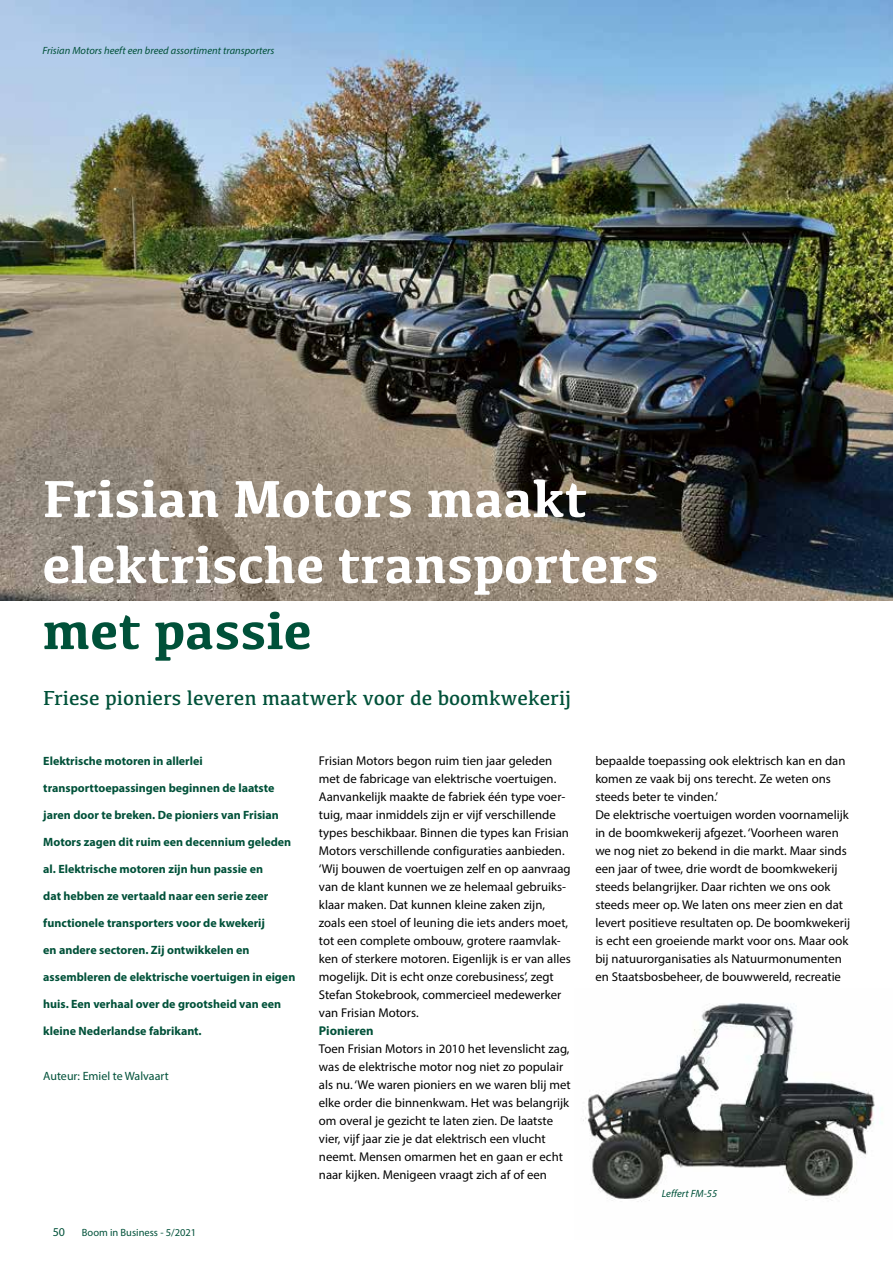
<style>
.page{position:relative;width:893px;height:1263px;background:#fff}
.page>*{position:absolute;margin:0;border:0;box-sizing:border-box;transform-origin:0 0}
.t1{font:700 54px/66px "Kefa";color:#fff}
.t2{font:700 54px "Kefa";color:#005139}
.t3{font:21px "Kefa";color:#005139}
.t4{font:12.75px/18px "Myriad Pro";color:#000}
.t5{font:700 12.75px "Myriad Pro";color:#005139}
.t6{font:700 12px "Myriad Pro";color:#005139}
.t7{font:12px "Myriad Pro";color:#005139}
.t8{font:italic 10.5px "Myriad Pro";color:#005139}
.t9{font:10.5px "Myriad Pro";color:#005139}
</style>
<div class="page">
<img style="left:0;top:0;width:893px;height:600px">
<img style="left:583px;top:1003px;width:299px;height:199px">
<p class="t8" style="left:43px;top:44px;width:234px">Frisian Motors heeft een breed assortiment transporters</p>
<h1 class="t1" style="left:43px;top:463px;width:618px">Frisian Motors maakt elektrische transporters</h1>
<h1 class="t2" style="left:43px;top:595px;width:271px">met passie</h1>
<h2 class="t3" style="left:43px;top:685px;width:530px">Friese pioniers leveren maatwerk voor de boomkwekerij</h2>
<p class="t6" style="left:43px;top:753px;width:161px">Elektrische motoren in allerlei</p>
<p class="t6" style="left:43px;top:780px;width:233px">transporttoepassingen beginnen de laatste</p>
<p class="t6" style="left:43px;top:807px;width:237px">jaren door te breken. De pioniers van Frisian</p>
<p class="t6" style="left:43px;top:834px;width:250px">Motors zagen dit ruim een decennium geleden</p>
<p class="t6" style="left:43px;top:861px;width:221px">al. Elektrische motoren zijn hun passie en</p>
<p class="t6" style="left:43px;top:888px;width:227px">dat hebben ze vertaald naar een serie zeer</p>
<p class="t6" style="left:43px;top:915px;width:223px">functionele transporters voor de kwekerij</p>
<p class="t6" style="left:43px;top:942px;width:208px">en andere sectoren. Zij ontwikkelen en</p>
<p class="t6" style="left:43px;top:969px;width:254px">assembleren de elektrische voertuigen in eigen</p>
<p class="t6" style="left:43px;top:996px;width:239px">huis. Een verhaal over de grootsheid van een</p>
<p class="t6" style="left:43px;top:1023px;width:160px">kleine Nederlandse fabrikant.</p>
<p class="t7" style="left:43px;top:1069px;width:127px">Auteur: Emiel te Walvaart</p>
<p class="t7" style="left:53px;top:1224px;width:14px">50</p>
<p class="t9" style="left:82px;top:1226px;width:116px">Boom in Business - 5/2021</p>
<p class="t4" style="left:319px;top:752px;width:253px">Frisian Motors begon ruim tien jaar geleden met de fabricage van elektrische voertuigen.<br>Aanvankelijk maakte de fabriek één type voer&shy;tuig, maar inmiddels zijn er vijf verschillende types beschikbaar. Binnen die types kan Frisian Motors verschillende configuraties aanbieden. ‘Wij bouwen de voertuigen zelf en op aanvraag van de klant kunnen we ze helemaal gebruiks&shy;klaar maken. Dat kunnen kleine zaken zijn, zoals een stoel of leuning die iets anders moet, tot een complete ombouw, grotere raamvlak&shy;ken of sterkere motoren. Eigenlijk is er van alles mogelijk. Dit is echt onze corebusiness’, zegt Stefan Stokebrook, commercieel medewerker van Frisian Motors.</p>
<p class="t5" style="left:319px;top:1022px;width:56px">Pionieren</p>
<p class="t4" style="left:319px;top:1040px;width:253px">Toen Frisian Motors in 2010 het levenslicht zag, was de elektrische motor nog niet zo populair als nu. ‘We waren pioniers en we waren blij met elke order die binnenkwam. Het was belangrijk om overal je gezicht te laten zien. De laatste vier, vijf jaar zie je dat elektrisch een vlucht neemt. Mensen omarmen het en gaan er echt naar kijken. Menigeen vraagt zich af of een</p>
<p class="t4" style="left:595px;top:752px;width:256px">bepaalde toepassing ook elektrisch kan en dan komen ze vaak bij ons terecht. Ze weten ons steeds beter te vinden.’<br>De elektrische voertuigen worden voornamelijk in de boomkwekerij afgezet. ‘Voorheen waren we nog niet zo bekend in die markt. Maar sinds een jaar of twee, drie wordt de boomkwekerij steeds belangrijker. Daar richten we ons ook steeds meer op. We laten ons meer zien en dat levert positieve resultaten op. De boomkwekerij is echt een groeiende markt voor ons. Maar ook bij natuurorganisaties als Natuurmonumenten en Staatsbosbeheer, de bouwwereld, recreatie</p>
<p class="t8" style="left:662px;top:1187px;width:57px">Leffert FM-55</p>
</div>
